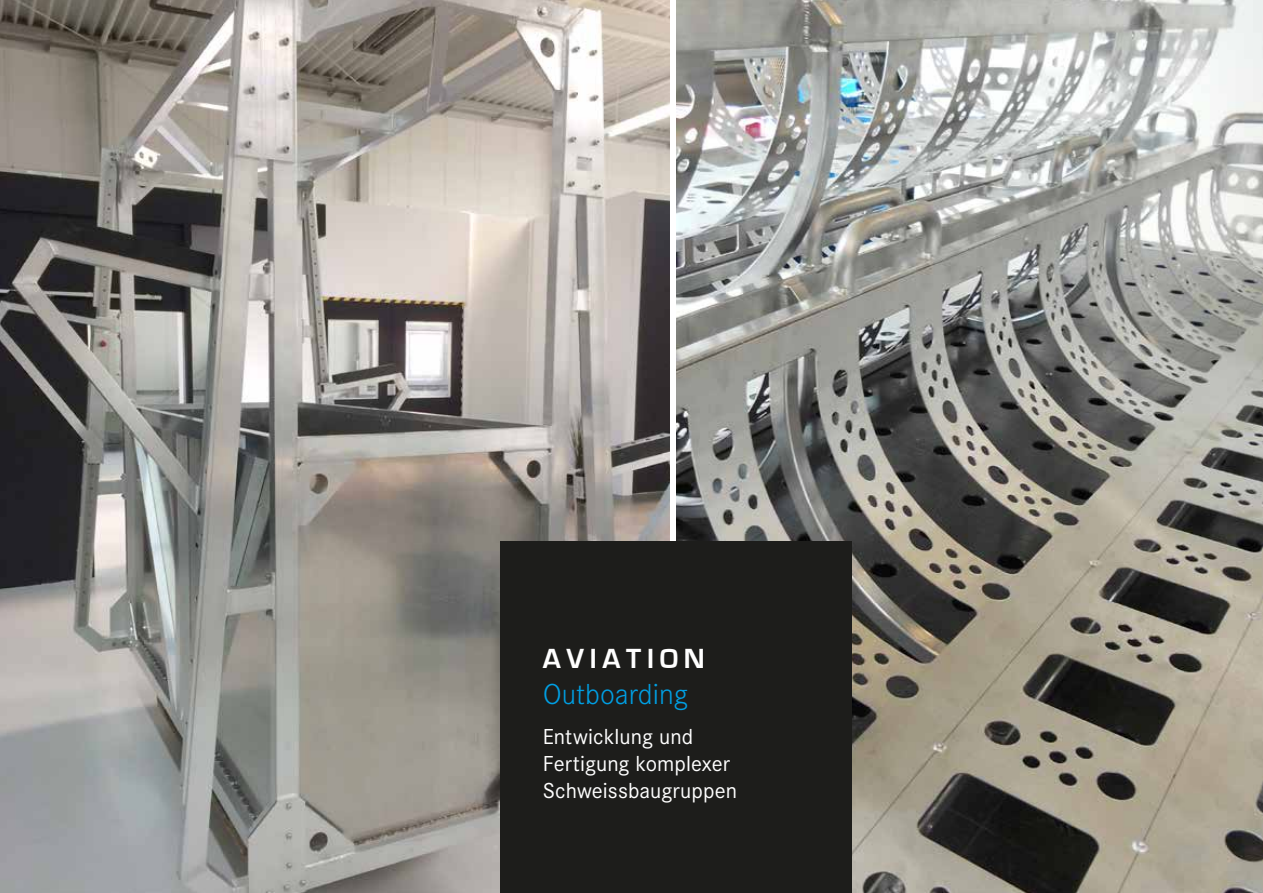
<style>
.page{position:relative;width:1263px;height:893px;background:#fff}
.page>*{position:absolute;margin:0;border:0;box-sizing:border-box;transform-origin:0 0}
.t1{font:300 30px "Corporate S";color:#009fe3}
.t2{font:700 28.5px "Eurostile";letter-spacing:.2em;color:#fff}
.t3{font:22.5px/27px "Corporate S";letter-spacing:.005em;color:#fff}
</style>
<div class="page">
<img style="left:0;top:0;width:670px;height:893px">
<img style="left:676px;top:0;width:587px;height:893px">
<div style="left:500px;top:541px;width:352px;height:352px;background:#1d1d1b"></div>
<p class="t2" style="left:543px;top:643px;width:164px">AVIATION</p>
<h1 class="t1" style="left:543px;top:678px;width:147px">Outboarding</h1>
<p class="t3" style="left:543px;top:723px;width:196px">Entwicklung und<br>Fertigung komplexer<br>Schweissbaugruppen</p>
</div>
